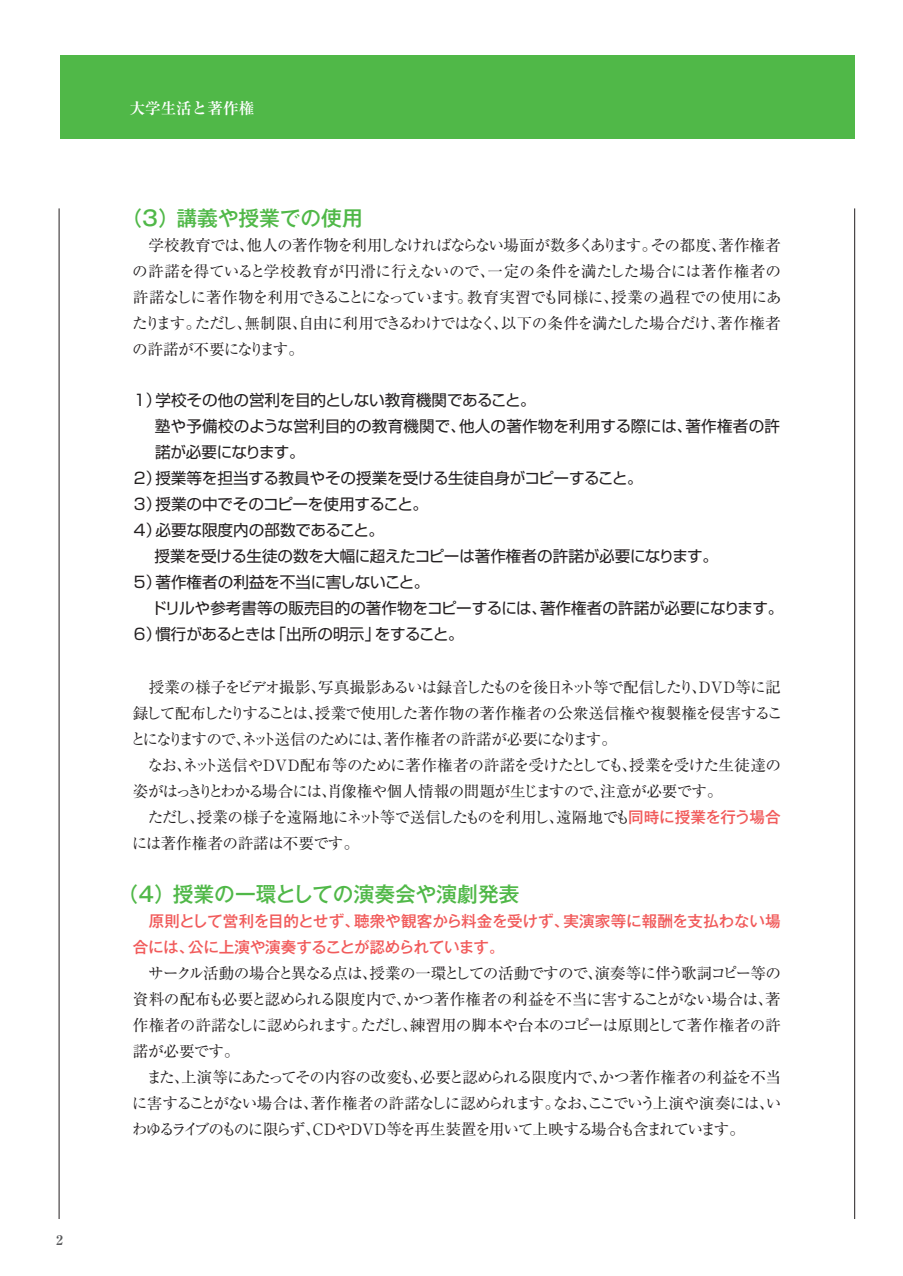
<style>
.page{position:relative;width:903px;height:1276px;background:#fff}
.page>*{position:absolute;margin:0;border:0;box-sizing:border-box;transform-origin:0 0}
.t1{font:20.82px "Gothic MB101 Med 90 msp RKSJ H";color:#50b848}
.t2{font:15.58px/26.1px "Ryumin regular 90 msp RKSJ H";letter-spacing:-.06em;color:#231f20}
.t3{font:15.58px/26.1px "Shin Go regular 90 msp RKSJ H";letter-spacing:-.01em;color:#231f20}
.t4{font:15.58px/26.1px "Gothic MB101 Med 90 msp RKSJ H";letter-spacing:-.015em;color:#f15b5b}
.t5{font:15.58px "Ryumin Bold 90 msp RKSJ H";color:#fff}
.t6{font:13.83px "Ryumin Bold 90 msp RKSJ H";color:#58595b}
.s1{font-family:"Gothic MB101 Med 90 msp RKSJ H";color:#f15b5b}
</style>
<div class="page">
<div style="left:60px;top:55px;width:795px;height:84px;background:#50b848"></div>
<hr style="left:59px;top:208px;width:1px;height:1011px;background:#231f20">
<hr style="left:854px;top:208px;width:1px;height:1011px;background:#231f20">
<p class="t6" style="left:56px;top:1235px;width:8px">2</p>
<p class="t5" style="left:130px;top:102px;width:126px">大学生活と著作権</p>
<h1 class="t1" style="left:121px;top:210px;width:243px">（3）講義や授業での使用</h1>
<p class="t2" style="left:132px;top:235px;width:651px;text-align:justify">　学校教育では、他人の著作物を利用しなければならない場面が数多くあります。その都度、著作権者の許諾を得ていると学校教育が円滑に行えないので、一定の条件を満たした場合には著作権者の許諾なしに著作物を利用できることになっています。教育実習でも同様に、授業の過程での使用にあたります。ただし、無制限、自由に利用できるわけではなく、以下の条件を満たした場合だけ、著作権者の許諾が不要になります。</p>
<p class="t3" style="left:134px;top:389px;width:651px">1）学校その他の営利を目的としない教育機関であること。<br>　 塾や予備校のような営利目的の教育機関で、他人の著作物を利用する際には、著作権者の許　 諾が必要になります。<br>2）授業等を担当する教員やその授業を受ける生徒自身がコピーすること。<br>3）授業の中でそのコピーを使用すること。<br>4）必要な限度内の部数であること。<br>　 授業を受ける生徒の数を大幅に超えたコピーは著作権者の許諾が必要になります。<br>5）著作権者の利益を不当に害しないこと。<br>　 ドリルや参考書等の販売目的の著作物をコピーするには、著作権者の許諾が必要になります。<br>6）慣行があるときは「出所の明示」をすること。</p>
<p class="t2" style="left:131px;top:676px;width:654px">　授業の様子をビデオ撮影、写真撮影あるいは録音したものを後日ネット等で配信したり、ＤＶＤ等に記録して配布したりすることは、授業で使用した著作物の著作権者の公衆送信権や複製権を侵害することになりますので、ネット送信のためには、著作権者の許諾が必要になります。<br>　なお、ネット送信やＤＶＤ配布等のために著作権者の許諾を受けたとしても、授業を受けた生徒達の姿がはっきりとわかる場合には、肖像権や個人情報の問題が生じますので、注意が必要です。<br>　ただし、授業の様子を遠隔地にネット等で送信したものを利用し、遠隔地でも<span class="s1">同時に授業を行う場合</span>には著作権者の許諾は不要です。</p>
<h1 class="t1" style="left:118px;top:886px;width:403px">（4）授業の一環としての演奏会や演劇発表</h1>
<p class="t4" style="left:133px;top:910px;width:649px">　原則として営利を目的とせず、聴衆や観客から料金を受けず、実演家等に報酬を支払わない場合には、公に上演や演奏することが認められています。</p>
<p class="t2" style="left:132px;top:962px;width:651px">　サークル活動の場合と異なる点は、授業の一環としての活動ですので、演奏等に伴う歌詞コピー等の資料の配布も必要と認められる限度内で、かつ著作権者の利益を不当に害することがない場合は、著作権者の許諾なしに認められます。ただし、練習用の脚本や台本のコピーは原則として著作権者の許諾が必要です。<br>　また、上演等にあたってその内容の改変も、必要と認められる限度内で、かつ著作権者の利益を不当に害することがない場合は、著作権者の許諾なしに認められます。なお、ここでいう上演や演奏には、いわゆるライブのものに限らず、ＣＤやＤＶＤ等を再生装置を用いて上映する場合も含まれています。</p>
</div>
